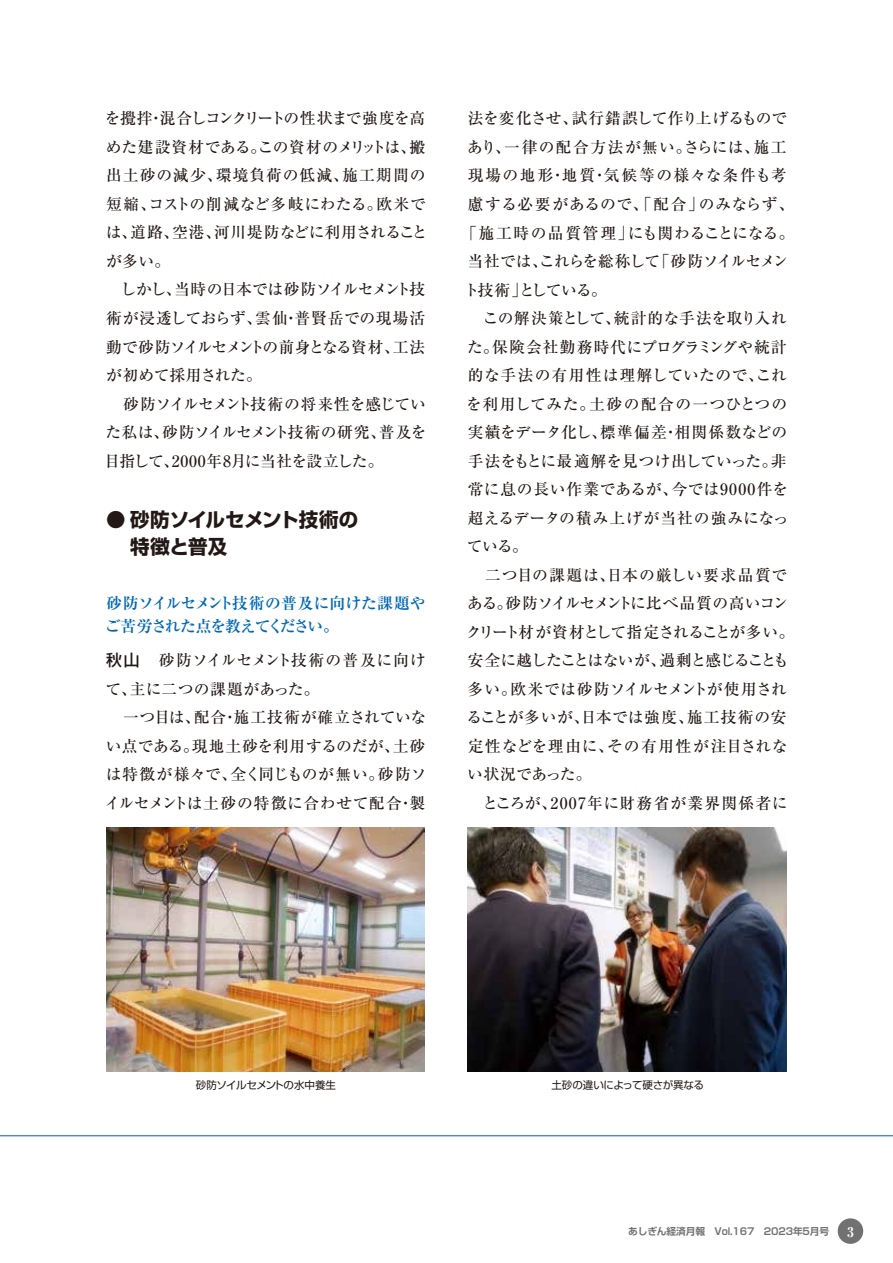
<style>
.page{position:relative;width:893px;height:1263px;background:#fff}
.page>*{position:absolute;margin:0;border:0;box-sizing:border-box;transform-origin:0 0}
.t1{font:700 19.5px/27px "Shin Go Pro";letter-spacing:-.005em;color:#221815}
.t2{font:500 15.75px/28.5px "Ryumin Pro";letter-spacing:-.01em;color:#221815}
.t3{font:500 15.75px/28.5px "Ryumin Pro";letter-spacing:.02em;color:#221815}
.t4{font:500 15.75px "Ryumin Pro";letter-spacing:-.015em;color:#221815}
.t5{font:500 15.75px "Ryumin Pro";letter-spacing:.04em;color:#221815}
.t6{font:500 15.75px "Ryumin Pro";letter-spacing:.065em;color:#221815}
.t7{font:700 15.75px/22.5px "Ryumin Pro";letter-spacing:-.035em;color:#0068b7}
.t8{font:500 15.75px "Ryumin Pro";letter-spacing:-.06em;color:#221815}
.t9{font:500 15.75px "Ryumin Pro";letter-spacing:-.055em;color:#221815}
.t10{font:500 15.75px "Ryumin Pro";letter-spacing:.045em;color:#221815}
.t11{font:500 15.75px "Ryumin Pro";letter-spacing:-.065em;color:#221815}
.t12{font:500 15.75px "Ryumin Pro";letter-spacing:-.08em;color:#221815}
.t13{font:500 15.75px "Ryumin Pro";letter-spacing:.08em;color:#221815}
.t14{font:500 15.75px "Ryumin Pro";letter-spacing:.085em;color:#221815}
.t15{font:500 15.75px "Ryumin Pro";letter-spacing:.095em;color:#221815}
.t16{font:500 15.75px "Ryumin Pro";letter-spacing:.05em;color:#221815}
.t17{font:500 15.75px "Ryumin Pro";letter-spacing:-.005em;color:#221815}
.t18{font:700 expanded 13.5px "Ryumin Upr";color:#fff}
.t19{font:10.5px "Shin Go Pro";letter-spacing:-.03em;color:#221815}
.t20{font:700 9.75px "Shin Go Pro De";letter-spacing:-.015em;color:#727171}
.s1{font-family:"Shin Go Pro"}
</style>
<div class="page">
<div style="left:838px;top:1218px;width:25px;height:26px;background:#727171;border-radius:50%"></div>
<hr style="left:0;top:1135px;width:893px;height:1px;background:#005bac">
<img style="left:106px;top:827px;width:318px;height:244px">
<img style="left:468px;top:827px;width:318px;height:244px">
<p class="t2" style="left:105px;top:103px;width:324px">を攪拌・混合しコンクリートの性状まで強度を高めた建設資材である。この資材のメリットは、搬出土砂の減少、環境負荷の低減、施工期間の短縮、コストの削減など多岐にわたる。欧米では、道路、空港、河川堤防などに利用されることが多い。<br>　しかし、当時の日本では砂防ソイルセメント技術が浸透しておらず、雲仙・普賢岳での現場活動で砂防ソイルセメントの前身となる資材、工法が初めて採用された。<br>　砂防ソイルセメント技術の将来性を感じていた私は、砂防ソイルセメント技術の研究、普及を目指して、2000年8月に当社を設立した。</p>
<p class="t1" style="left:130px;top:504px;width:229px;text-indent:-24px">● 砂防ソイルセメント技術の特徴と普及</p>
<p class="t7" style="left:105px;top:591px;width:322px">砂防ソイルセメント技術の普及に向けた課題やご苦労された点を教えてください。</p>
<p class="t3" style="left:105px;top:645px;width:324px"><span class="s1">秋山</span>　砂防ソイルセメント技術の普及に向けて、主に二つの課題があった。<br>　一つ目は、配合・施工技術が確立されていない点である。現地土砂を利用するのだが、土砂は特徴が様々で、全く同じものが無い。砂防ソイルセメントは土砂の特徴に合わせて配合・製</p>
<p class="t4" style="left:468px;top:106px;width:321px">法を変化させ、試行錯誤して作り上げるもので</p>
<p class="t14" style="left:467px;top:135px;width:321px">あり、一律の配合方法が無い。さらには、施工</p>
<p class="t15" style="left:468px;top:163px;width:320px">現場の地形・地質・気候等の様々な条件も考</p>
<p class="t3" style="left:468px;top:189px;width:328px">慮する必要があるので、「配合」のみならず、</p>
<p class="t3" style="left:461px;top:217px;width:335px">「施工時の品質管理」にも関わることになる。</p>
<p class="t9" style="left:467px;top:249px;width:322px">当社では、これらを総称して「砂防ソイルセメン</p>
<p class="t8" style="left:464px;top:277px;width:145px">ト技術」としている。</p>
<p class="t3" style="left:468px;top:303px;width:321px">　この解決策として、統計的な手法を取り入れ</p>
<p class="t3" style="left:467px;top:331px;width:321px">た。保険会社勤務時代にプログラミングや統計</p>
<p class="t3" style="left:468px;top:360px;width:321px">的な手法の有用性は理解していたので、これ</p>
<p class="t5" style="left:466px;top:391px;width:322px">を利用してみた。土砂の配合の一つひとつの</p>
<p class="t3" style="left:468px;top:417px;width:321px">実績をデータ化し、標準偏差・相関係数などの</p>
<p class="t2" style="left:468px;top:445px;width:320px">手法をもとに最適解を見つけ出していった。非</p>
<p class="t10" style="left:468px;top:477px;width:322px">常に息の長い作業であるが、今では9000件を</p>
<p class="t6" style="left:468px;top:505px;width:323px">超えるデータの積み上げが当社の強みになっ</p>
<p class="t3" style="left:467px;top:531px;width:63px">ている。</p>
<p class="t6" style="left:468px;top:562px;width:321px">　二つ目の課題は、日本の厳しい要求品質で</p>
<p class="t8" style="left:467px;top:591px;width:323px">ある。砂防ソイルセメントに比べ品質の高いコン</p>
<p class="t11" style="left:466px;top:619px;width:330px">クリート材が資材として指定されることが多い。</p>
<p class="t12" style="left:468px;top:648px;width:323px">安全に越したことはないが、過剰と感じることも</p>
<p class="t4" style="left:468px;top:676px;width:321px">多い。欧米では砂防ソイルセメントが使用され</p>
<p class="t5" style="left:466px;top:705px;width:322px">ることが多いが、日本では強度、施工技術の安</p>
<p class="t16" style="left:468px;top:733px;width:321px">定性などを理由に、その有用性が注目されな</p>
<p class="t17" style="left:467px;top:762px;width:126px">い状況であった。</p>
<p class="t13" style="left:468px;top:790px;width:321px">　ところが、2007年に財務省が業界関係者に</p>
<p class="t19" style="left:196px;top:1077px;width:142px">砂防ソイルセメントの水中養生</p>
<p class="t19" style="left:551px;top:1077px;width:154px">土砂の違いによって硬さが異なる</p>
<p class="t20" style="left:628px;top:1223px;width:203px">あしぎん経済月報　Vol.167　2023年5月号</p>
<p class="t18" style="left:847px;top:1221px;width:8px">3</p>
</div>
